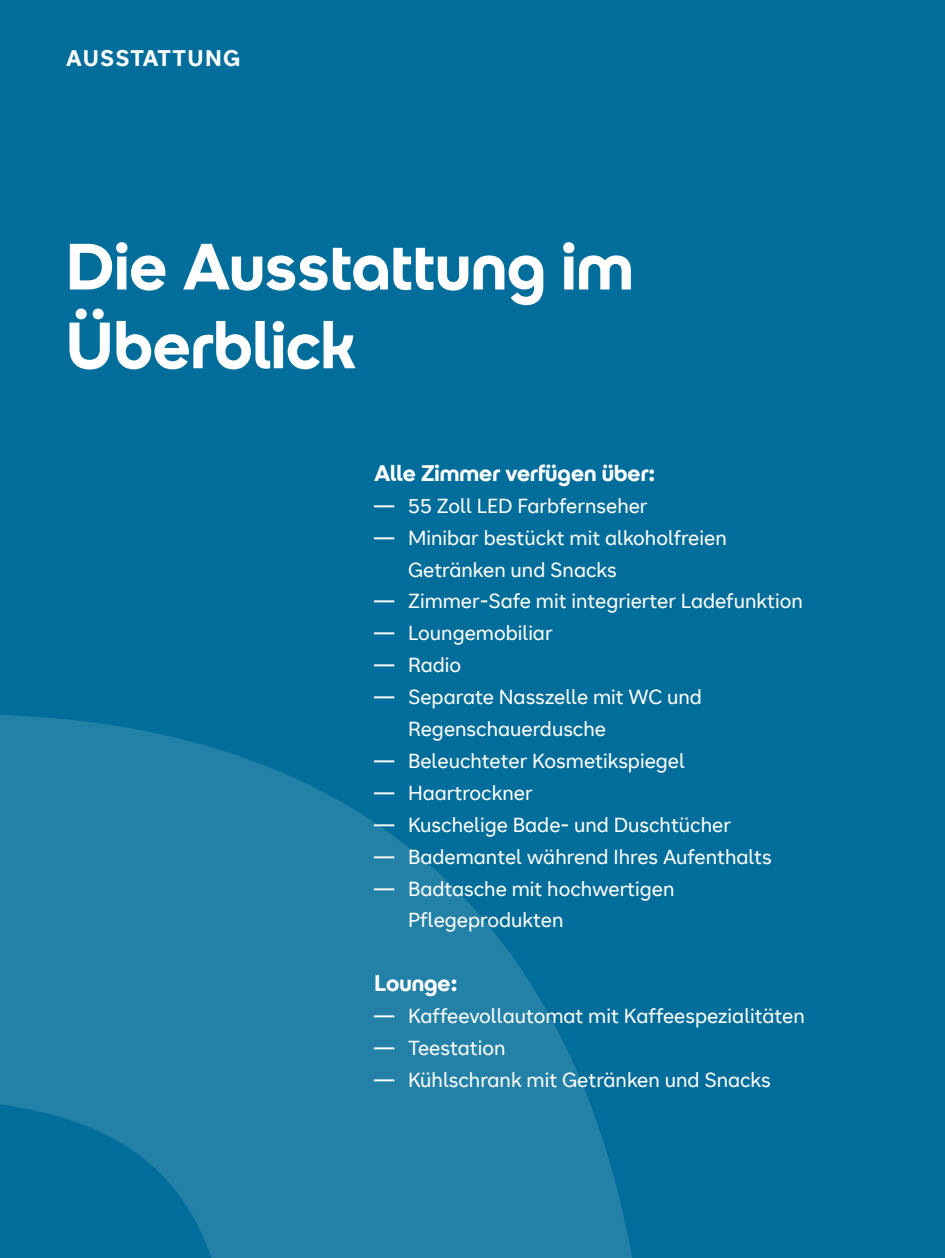
<style>
.page{position:relative;width:945px;height:1258px;background:#fff}
.page>*{position:absolute;margin:0;border:0;box-sizing:border-box;transform-origin:0 0}
.t1{font:700 65.25px/78.8px "SRH Headline";color:#fff}
.t2{font:700 22.5px "SRH Headline";color:#fff}
.t3{font:700 22.5px "SRH Text";letter-spacing:.06em;color:#fff}
.t4{font:20.25px/31.9px "SRH Text";color:#fff}
.s1{font-family:"SRH Headline"}
</style>
<div class="page">
<div style="left:0;top:0;width:944px;height:1258px;background:#006d9a"></div>
<svg style="left:0;top:714px;width:632px;height:544px;fill:#2381a7"></svg>
<p class="t3" style="left:66px;top:45px;width:175px">AUSSTATTUNG</p>
<h1 class="t1" style="left:65px;top:227px;width:569px">Die Ausstattung im<br>Überblick</h1>
<p class="t2" style="left:374px;top:460px;width:282px">Alle Zimmer verfügen über:</p>
<p class="t4" style="left:374px;top:490px;width:275px"><span class="s1">—</span> 55 Zoll LED Farbfernseher</p>
<p class="t4" style="left:408px;top:522px;width:320px;text-indent:-34px"><span class="s1">—</span> Minibar bestückt mit alkoholfreien<br>Getränken und Snacks</p>
<p class="t4" style="left:374px;top:585px;width:430px"><span class="s1">—</span> Zimmer-Safe mit integrierter Ladefunktion</p>
<p class="t4" style="left:374px;top:617px;width:180px"><span class="s1">—</span> Loungemobiliar</p>
<p class="t4" style="left:374px;top:649px;width:88px"><span class="s1">—</span> Radio</p>
<p class="t4" style="left:408px;top:681px;width:295px;text-indent:-34px"><span class="s1">—</span> Separate Nasszelle mit WC und<br>Regenschauerdusche</p>
<p class="t4" style="left:374px;top:745px;width:312px"><span class="s1">—</span> Beleuchteter Kosmetikspiegel</p>
<p class="t4" style="left:374px;top:777px;width:160px"><span class="s1">—</span> Haartrockner</p>
<p class="t4" style="left:374px;top:809px;width:358px"><span class="s1">—</span> Kuschelige Bade- und Duschtücher</p>
<p class="t4" style="left:374px;top:841px;width:399px"><span class="s1">—</span> Bademantel während Ihres Aufenthalts</p>
<p class="t4" style="left:408px;top:872px;width:268px;text-indent:-34px"><span class="s1">—</span> Badtasche mit hochwertigen<br>Pflegeprodukten</p>
<p class="t2" style="left:374px;top:970px;width:85px">Lounge:</p>
<p class="t4" style="left:374px;top:1000px;width:432px"><span class="s1">—</span> Kaffeevollautomat mit Kaffeespezialitäten</p>
<p class="t4" style="left:374px;top:1032px;width:133px"><span class="s1">—</span> Teestation</p>
<p class="t4" style="left:374px;top:1064px;width:398px"><span class="s1">—</span> Kühlschrank mit Getränken und Snacks</p>
</div>
